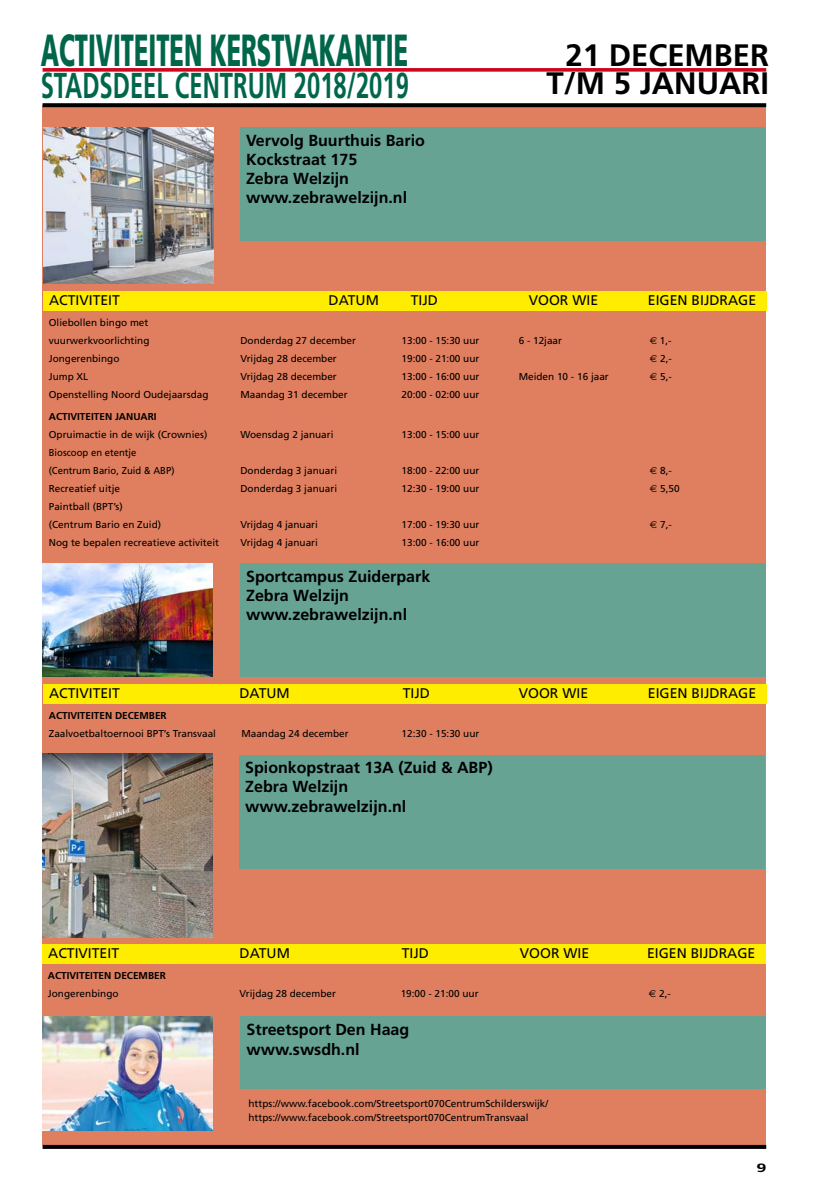
<style>
.page{position:relative;width:823px;height:1191px;background:#fff}
.page>*{position:absolute;margin:0;border:0;box-sizing:border-box;transform-origin:0 0}
.t1{font:900 45px "Frutiger";color:#00664a;scale:.53 1}
.t2{font:700 36px "Frutiger";color:#00664a;scale:.66 1}
.t3{font:700 31px/28px "Frutiger";color:#000;text-align:right}
.t4{font:700 16px/19.2px "Frutiger";color:#000}
.t5{font:14px "Frutiger";color:#000}
.t6{font:700 12px "Frutiger";color:#000;scale:1.5 1}
.t7{font:10px/18px "Frutiger";color:#000}
.t8{font:700 10px "Frutiger";color:#000}
.t9{font:10px/18px "Frutiger";color:#000;scale:.95 1}
.s1{font-family:"Euro Sans Std"}
</style>
<div class="page">
<div style="left:43px;top:106px;width:722px;height:1038px;background:#e07f60"></div>
<svg style="left:43px;top:68px;width:722px;height:4px;fill:#ce0d23"></svg>
<svg style="left:43px;top:103px;width:722px;height:4px;fill:#000"></svg>
<svg style="left:43px;top:1144px;width:722px;height:4px;fill:#000"></svg>
<div style="left:240px;top:128px;width:525px;height:113px;background:#66a392"></div>
<div style="left:43px;top:291px;width:723px;height:20px;background:#ffed00"></div>
<img style="left:43px;top:128px;width:170px;height:155px">
<div style="left:240px;top:563px;width:525px;height:114px;background:#66a392"></div>
<div style="left:43px;top:684px;width:723px;height:20px;background:#ffed00"></div>
<div style="left:239px;top:755px;width:525px;height:113px;background:#66a392"></div>
<div style="left:43px;top:944px;width:722px;height:20px;background:#ffed00"></div>
<div style="left:241px;top:1016px;width:524px;height:73px;background:#66a392"></div>
<img style="left:43px;top:1016px;width:170px;height:114px">
<img style="left:43px;top:753px;width:170px;height:185px">
<img style="left:43px;top:563px;width:170px;height:113px">
<h1 class="t1" style="left:41px;top:23px;width:694px">ACTIVITEITEN KERSTVAKANTIE</h1>
<h2 class="t2" style="left:41px;top:64px;width:559px">STADSDEEL CENTRUM 2018/2019</h2>
<h3 class="t4" style="left:246px;top:130px;width:180px">Vervolg Buurthuis Bario<br>Kockstraat 175<br>Zebra Welzijn www.zebrawelzijn.nl</h3>
<h3 class="t3" style="left:546px;top:41px;width:224px">21 DECEMBER<br>T/M 5 JANUARI</h3>
<h3 class="t5" style="left:49px;top:292px;width:72px">ACTIVITEIT</h3>
<h3 class="t5" style="left:328px;top:292px;width:52px">DATUM</h3>
<h3 class="t5" style="left:410px;top:292px;width:29px">TIJD</h3>
<h3 class="t5" style="left:528px;top:292px;width:71px">VOOR WIE</h3>
<h3 class="t5" style="left:647px;top:292px;width:110px">EIGEN BIJDRAGE</h3>
<p class="t7" style="left:49px;top:313px;width:102px">Oliebollen bingo met vuurwerkvoorlichting</p>
<p class="t7" style="left:240px;top:331px;width:117px">Donderdag 27 december</p>
<p class="t7" style="left:401px;top:331px;width:79px">13:00 - 15:30 uur</p>
<p class="t7" style="left:518px;top:331px;width:45px">6 - 12jaar</p>
<p class="t7" style="left:649px;top:331px;width:23px"><span class="s1">€</span> 1,-</p>
<p class="t7" style="left:49px;top:349px;width:72px">Jongerenbingo</p>
<p class="t7" style="left:240px;top:349px;width:98px">Vrijdag 28 december</p>
<p class="t7" style="left:401px;top:349px;width:79px">19:00 - 21:00 uur</p>
<p class="t7" style="left:649px;top:349px;width:23px"><span class="s1">€</span> 2,-</p>
<p class="t7" style="left:49px;top:367px;width:41px">Jump XL</p>
<p class="t7" style="left:240px;top:367px;width:98px">Vrijdag 28 december</p>
<p class="t7" style="left:401px;top:367px;width:79px">13:00 - 16:00 uur</p>
<p class="t7" style="left:518px;top:367px;width:92px">Meiden 10 - 16 jaar</p>
<p class="t7" style="left:649px;top:367px;width:23px"><span class="s1">€</span> 5,-</p>
<p class="t7" style="left:49px;top:385px;width:161px">Openstelling Noord Oudejaarsdag</p>
<p class="t7" style="left:240px;top:385px;width:109px">Maandag 31 december</p>
<p class="t7" style="left:401px;top:385px;width:79px">20:00 - 02:00 uur</p>
<p class="t8" style="left:49px;top:411px;width:109px">ACTIVITEITEN JANUARI</p>
<p class="t7" style="left:49px;top:425px;width:160px">Opruimactie in de wijk (Crownies)</p>
<p class="t7" style="left:240px;top:425px;width:95px">Woensdag 2 januari</p>
<p class="t7" style="left:401px;top:425px;width:79px">13:00 - 15:00 uur</p>
<p class="t9" style="left:49px;top:443px;width:134px">Bioscoop en etentje (Centrum Bario, Zuid &amp; ABP)</p>
<p class="t7" style="left:240px;top:461px;width:98px">Donderdag 3 januari</p>
<p class="t7" style="left:401px;top:461px;width:79px">18:00 - 22:00 uur</p>
<p class="t7" style="left:649px;top:461px;width:23px"><span class="s1">€</span> 8,-</p>
<p class="t7" style="left:49px;top:479px;width:73px">Recreatief uitje</p>
<p class="t7" style="left:240px;top:479px;width:98px">Donderdag 3 januari</p>
<p class="t7" style="left:401px;top:479px;width:79px">12:30 - 19:00 uur</p>
<p class="t7" style="left:649px;top:479px;width:31px"><span class="s1">€</span> 5,50</p>
<p class="t7" style="left:49px;top:497px;width:114px">Paintball (BPT’s) (Centrum Bario en Zuid)</p>
<p class="t7" style="left:240px;top:515px;width:79px">Vrijdag 4 januari</p>
<p class="t7" style="left:401px;top:515px;width:79px">17:00 - 19:30 uur</p>
<p class="t7" style="left:649px;top:515px;width:23px"><span class="s1">€</span> 7,-</p>
<p class="t7" style="left:49px;top:533px;width:172px">Nog te bepalen recreatieve activiteit</p>
<p class="t7" style="left:240px;top:533px;width:79px">Vrijdag 4 januari</p>
<p class="t7" style="left:401px;top:533px;width:79px">13:00 - 16:00 uur</p>
<h3 class="t4" style="left:246px;top:566px;width:186px">Sportcampus Zuiderpark<br>Zebra Welzijn www.zebrawelzijn.nl</h3>
<h3 class="t5" style="left:49px;top:684px;width:72px">ACTIVITEIT</h3>
<h3 class="t5" style="left:239px;top:684px;width:52px">DATUM</h3>
<h3 class="t5" style="left:402px;top:684px;width:29px">TIJD</h3>
<h3 class="t5" style="left:518px;top:684px;width:71px">VOOR WIE</h3>
<h3 class="t5" style="left:647px;top:684px;width:110px">EIGEN BIJDRAGE</h3>
<p class="t8" style="left:49px;top:709px;width:119px">ACTIVITEITEN DECEMBER</p>
<p class="t7" style="left:49px;top:724px;width:169px">Zaalvoetbaltoernooi BPT’s Transvaal</p>
<p class="t7" style="left:241px;top:724px;width:109px">Maandag 24 december</p>
<p class="t7" style="left:401px;top:724px;width:79px">12:30 - 15:30 uur</p>
<h3 class="t4" style="left:245px;top:758px;width:249px">Spionkopstraat 13A (Zuid &amp; ABP)<br>Zebra Welzijn www.zebrawelzijn.nl</h3>
<h3 class="t5" style="left:48px;top:945px;width:72px">ACTIVITEIT</h3>
<h3 class="t5" style="left:239px;top:945px;width:52px">DATUM</h3>
<h3 class="t5" style="left:401px;top:945px;width:29px">TIJD</h3>
<h3 class="t5" style="left:519px;top:945px;width:71px">VOOR WIE</h3>
<h3 class="t5" style="left:646px;top:945px;width:110px">EIGEN BIJDRAGE</h3>
<p class="t8" style="left:48px;top:969px;width:119px">ACTIVITEITEN DECEMBER</p>
<p class="t7" style="left:48px;top:984px;width:72px">Jongerenbingo</p>
<p class="t7" style="left:239px;top:984px;width:98px">Vrijdag 28 december</p>
<p class="t7" style="left:400px;top:984px;width:79px">19:00 - 21:00 uur</p>
<p class="t7" style="left:648px;top:984px;width:23px"><span class="s1">€</span> 2,-</p>
<h3 class="t4" style="left:246px;top:1019px;width:164px;line-height:20px">Streetsport Den Haag www.swsdh.nl</h3>
<p class="t7" style="left:248px;top:1096px;width:301px;line-height:14px">https://www.facebook.com/Streetsport070CentrumSchilderswijk/ https://www.facebook.com/Streetsport070CentrumTransvaal</p>
<p class="t6" style="left:756px;top:1160px;width:8px">9</p>
</div>
